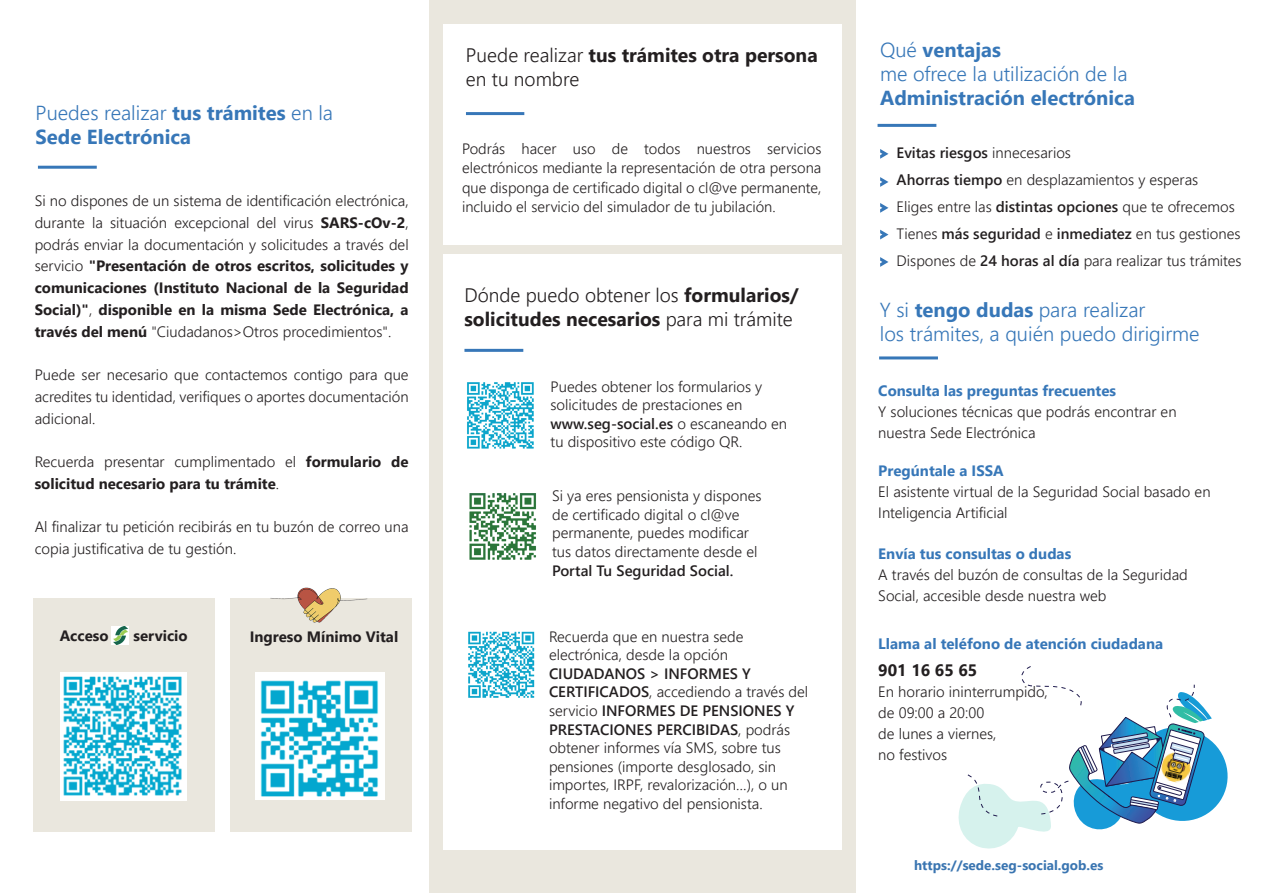
<style>
.page{position:relative;width:1263px;height:893px;background:#fff}
.page>*{position:absolute;margin:0;border:0;box-sizing:border-box;transform-origin:0 0}
.t1{font:700 20.25px/24px "Segoe UI";color:#3777b8}
.t2{font:300 20.25px/24px "Segoe UI";color:#3777b8}
.t3{font:300 19.5px/24px "Segoe UI";color:#231f20}
.t4{font:700 16.5px "Segoe UI";color:#231f20}
.t5{font:300 15px/18.6px "Segoe UI";color:#231f20}
.t6{font:700 15px/21.8px "Segoe UI";color:#231f20}
.t7{font:700 15px "Segoe UI";color:#3777b8}
.t8{font:700 13.5px "Segoe UI";color:#3a75b1}
.s1{font-weight:300}
.s2{font-weight:700}
.s3{font-style:inherit}
.s4{font-weight:600}
.s5{font-weight:700;color:#3777b8}
</style>
<div class="page">
<div style="left:430px;top:0;width:426px;height:893px;background:#eae7de"></div>
<div style="left:443px;top:24px;width:399px;height:221px;background:#fff"></div>
<div style="left:443px;top:254px;width:399px;height:596px;background:#fff"></div>
<div style="left:34px;top:598px;width:181px;height:234px;background:#eae7de"></div>
<div style="left:230px;top:598px;width:182px;height:234px;background:#eae7de"></div>
<svg style="left:880px;top:149px;width:8px;height:10px"></svg>
<svg style="left:880px;top:177px;width:8px;height:10px"></svg>
<svg style="left:880px;top:203px;width:8px;height:10px"></svg>
<svg style="left:880px;top:230px;width:8px;height:9px"></svg>
<svg style="left:880px;top:257px;width:8px;height:10px"></svg>
<hr style="left:466px;top:112px;width:58px;height:3px;background:#3777b8">
<hr style="left:464px;top:349px;width:59px;height:3px;background:#3777b8">
<hr style="left:38px;top:166px;width:59px;height:3px;background:#3777b8">
<hr style="left:877px;top:124px;width:59px;height:3px;background:#3777b8">
<hr style="left:879px;top:356px;width:59px;height:3px;background:#3777b8">
<img style="left:467px;top:382px;width:67px;height:67px">
<img style="left:469px;top:493px;width:67px;height:67px">
<img style="left:468px;top:631px;width:67px;height:67px">
<img style="left:112px;top:626px;width:17px;height:19px">
<img style="left:60px;top:673px;width:126px;height:127px">
<img style="left:255px;top:672px;width:129px;height:128px">
<img style="left:270px;top:587px;width:98px;height:36px">
<svg style="left:958px;top:666px;width:270px;height:182px"></svg>
<h2 class="t1" style="left:36px;top:100px;width:299px"><span class="s1">Puedes realizar</span> tus trámites <span class="s1">en la<br></span>Sede Electrónica</h2>
<p class="t5" style="left:35px;top:188px;width:375px;line-height:21.8px;text-align:justify">Si no dispones de un sistema de identificación electrónica, durante la situación excepcional del virus <span class="s2">SARS-cOv-2</span>, podrás enviar la documentación y solicitudes a través del servicio <span class="s2">"Presentación de otros escritos, solicitudes y comunicaciones (Instituto Nacional de la Seguridad Social)"</span>, <span class="s2">disponible en la misma Sede Electrónica, a través del menú</span> "Ciudadanos&gt;Otros procedimientos".</p>
<p class="t5" style="left:35px;top:362px;width:375px;line-height:21.8px;text-align:justify">Puede ser necesario que contactemos contigo para que acredites tu identidad, verifiques o aportes documentación adicional.</p>
<p class="t6" style="left:35px;top:450px;width:375px"><span class="s1">Recuerda presentar cumplimentado el</span> formulario de solicitud necesario para tu trámite<span class="s1">.</span></p>
<p class="t5" style="left:35px;top:515px;width:375px;line-height:21.8px">Al finalizar tu petición recibirás en tu buzón de correo una copia justificativa de tu gestión.</p>
<p class="t6" style="left:60px;top:623px;width:50px">Acceso</p>
<p class="t6" style="left:133px;top:623px;width:56px">servicio</p>
<p class="t6" style="left:250px;top:625px;width:150px">Ingreso Míni<span class="s3">m</span>o Vital</p>
<h2 class="t3" style="left:466px;top:41px;width:353px">Puede realizar <span class="s2">tus trámites otra persona </span>en tu nombre</h2>
<p class="t5" style="left:462px;top:137px;width:361px;line-height:19.5px;text-align:justify">Podrás hacer uso de todos nuestros servicios electrónicos mediante la representación de otra persona que disponga de certificado digital o cl@ve permanente, incluido el servicio del simulador de tu jubilación.</p>
<h2 class="t3" style="left:464px;top:281px;width:336px">Dónde puedo obtener los <span class="s2">formularios/ solicitudes necesarios</span> para mi trámite</h2>
<p class="t5" style="left:550px;top:375px;width:238px">Puedes obtener los formularios y solicitudes de prestaciones en <span class="s4">www.seg-social.es</span> o escaneando en tu dispositivo este código QR.</p>
<p class="t5" style="left:552px;top:485px;width:211px">Si ya eres pensionista y dispones de certificado digital o cl@ve permanente, puedes modificar tus datos directamente desde el<br><span class="s4">Portal Tu Seguridad Social.</span></p>
<p class="t5" style="left:549px;top:625px;width:261px">Recuerda que en nuestra sede electrónica, desde la opción <span class="s4">CIUDADANOS &gt; INFORMES Y CERTIFICADOS</span>, accediendo a través del servicio <span class="s4">INFORMES DE PENSIONES Y PRESTACIONES PERCIBIDAS</span>, podrás obtener informes vía SMS, sobre tus pensiones (importe desglosado, sin importes, IRPF, revalorización…), o un informe negativo del pensionista.</p>
<h2 class="t1" style="left:880px;top:36px;width:256px"><span class="s1">Qué</span> ventajas<br><span class="s1">me ofrece la utilización de la<br></span>Administración electrónica</h2>
<p class="t5" style="left:896px;top:138px;width:347px;line-height:27px"><span class="s4">Evitas riesgos</span> innecesarios<br><span class="s4">Ahorras tiempo</span> en desplazamientos y esperas<br>Eliges entre las <span class="s4">distintas opciones</span> que te ofrecemos Tienes <span class="s4">más seguridad</span> e <span class="s4">inmediatez</span> en tus gestiones Dispones de <span class="s4">24 horas al día</span> para realizar tus trámites</p>
<h2 class="t2" style="left:880px;top:296px;width:321px">Y si <span class="s2">tengo dudas</span> para realizar<br>los trámites, a quién puedo dirigirme</h2>
<p class="t5" style="left:878px;top:378px;width:300px;line-height:21px"><span class="s5">Consulta las preguntas frecuentes<br></span>Y soluciones técnicas que podrás encontrar en nuestra Sede Electrónica</p>
<p class="t5" style="left:878px;top:458px;width:334px;line-height:21px"><span class="s5">Pregúntale a ISSA<br></span>El asistente virtual de la Seguridad Social basado en<br>Inteligencia Artificial</p>
<p class="t5" style="left:878px;top:541px;width:311px;line-height:21px"><span class="s5">Envía tus consultas o dudas<br></span>A través del buzón de consultas de la Seguridad<br>Social, accesible desde nuestra web</p>
<p class="t7" style="left:878px;top:629px;width:286px">Llama al teléfono de atención ciudadana</p>
<p class="t4" style="left:878px;top:654px;width:101px">901 16 65 65</p>
<p class="t5" style="left:878px;top:679px;width:171px;line-height:21px">En horario ininterrumpido, de 09:00 a 20:00<br>de lunes a viernes,<br>no festivos</p>
<p class="t8" style="left:914px;top:852px;width:191px">https://sede.seg-social.gob.es</p>
</div>
